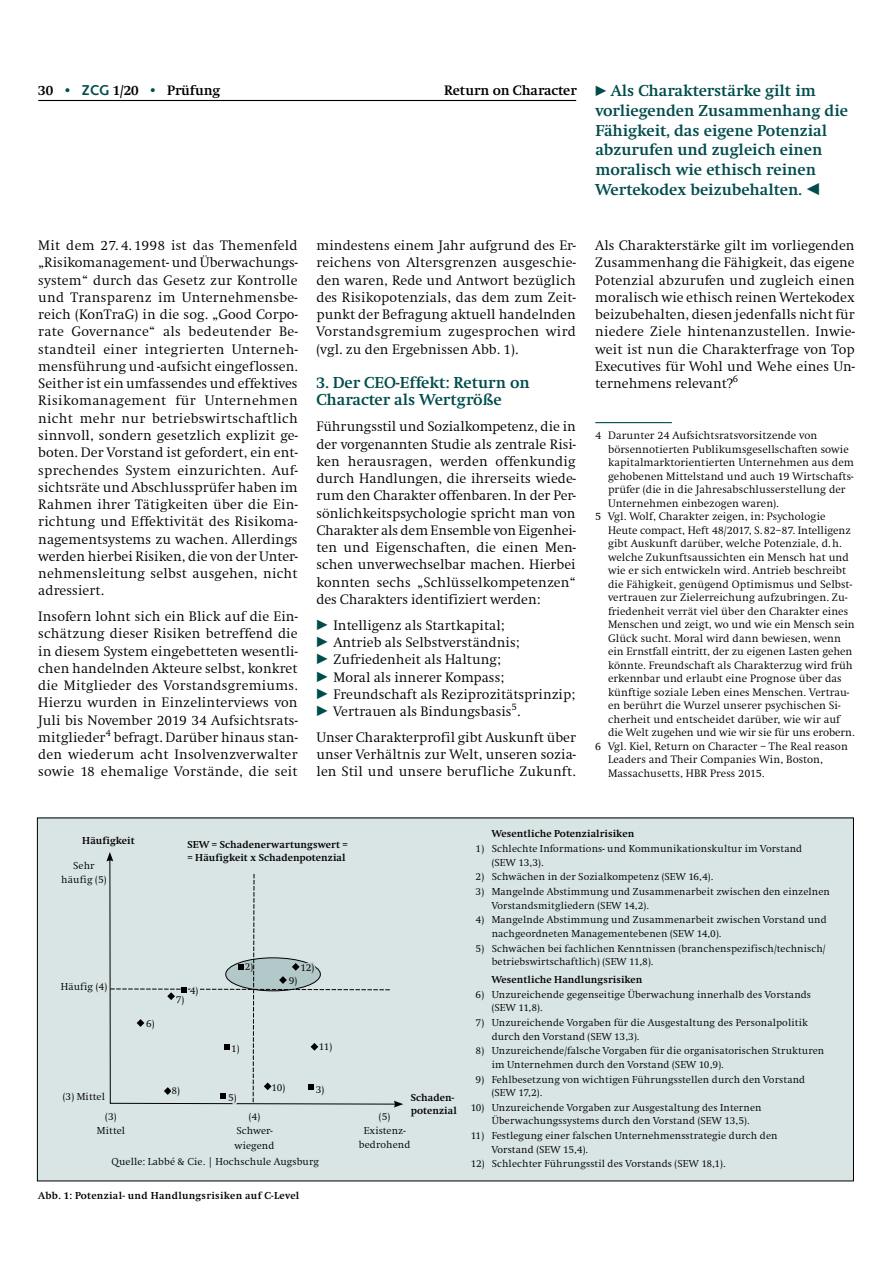
<style>
.page{position:relative;width:893px;height:1263px;background:#fff}
.page>*{position:absolute;margin:0;border:0;box-sizing:border-box;transform-origin:0 0}
.t1{font:700 16.5px/19.8px "Swift";color:#004c4c}
.t2{font:300 14.25px/17.2px "Swift";color:#000;text-align:justify}
.t3{font:700 14.25px "Swift";color:#000}
.t4{font:300 11.25px "Swift";letter-spacing:.005em;color:#000}
.t5{font:300 10.5px/13.5px "Swift";letter-spacing:.01em;color:#000}
.t6{font:700 10.5px/13.5px "Swift";letter-spacing:.01em;color:#000}
.t7{font:700 10.5px "Swift";letter-spacing:.03em;color:#000}
.s1{color:#004c4c}
.s2{font-family:"Syntax";color:#004c4c}
.s3{font-family:"Mathematical Pi Six";font-weight:400;font-size:14.25px}
.s4{font-family:"Mathematical Pi Six";font-weight:400;color:#004c4c}
</style>
<div class="page">
<hr style="left:38px;top:100px;width:538px;height:1px;background:#000">
<hr style="left:595px;top:422px;width:77px;height:1px;background:#004c4c">
<div style="left:37px;top:818px;width:816px;height:363px;background:#d9e4e4"></div>
<svg style="left:106px;top:852px;width:7px;height:9px"></svg>
<svg style="left:110px;top:873px;width:293px;height:235px"></svg>
<p class="t3" style="left:38px;top:82px;width:184px">30 <span class="s1">•</span> <span class="s2">ZCG</span> 1/20 <span class="s1">•</span> Prüfung</p>
<p class="t3" style="left:444px;top:82px;width:134px">Return on Character</p>
<p class="t1" style="left:595px;top:81px;width:254px"><span class="s3">c</span> Als Charakterstärke gilt im vorliegenden Zusammenhang die<br>Fähigkeit, das eigene Potenzial abzurufen und zugleich einen moralisch wie ethisch reinen<br>Wertekodex beizubehalten.</p>
<p class="t2" style="left:38px;top:237px;width:261px">Mit dem 27. 4. 1998 ist das Themenfeld „Risikomanagement- und Überwachungs&shy;system“ durch das Gesetz zur Kontrolle und Transparenz im Unternehmensbe&shy;reich (KonTraG) in die sog. „Good Corpo&shy;rate Governance“ als bedeutender Be&shy;standteil einer integrierten Unterneh&shy;mensführung und -aufsicht eingeflossen.<br>Seither ist ein umfassendes und effektives Risikomanagement für Unternehmen nicht mehr nur betriebswirtschaftlich sinnvoll, sondern gesetzlich explizit ge&shy;boten. Der Vorstand ist gefordert, ein ent&shy;sprechendes System einzurichten. Auf&shy;sichtsräte und Abschlussprüfer haben im Rahmen ihrer Tätigkeiten über die Ein&shy;richtung und Effektivität des Risikoma&shy;nagementsystems zu wachen. Allerdings werden hierbei Risiken, die von der Unter&shy;nehmensleitung selbst ausgehen, nicht adressiert.</p>
<p class="t2" style="left:38px;top:608px;width:261px">Insofern lohnt sich ein Blick auf die Ein&shy;schätzung dieser Risiken betreffend die in diesem System eingebetteten wesentli&shy;chen handelnden Akteure selbst, konkret die Mitglieder des Vorstandsgremiums.<br>Hierzu wurden in Einzelinterviews von Juli bis November 2019 34 Aufsichtsrats&shy;mitglieder<sup>4</sup> befragt. Darüber hinaus stan&shy;den wiederum acht Insolvenzverwalter sowie 18 ehemalige Vorstände, die seit</p>
<p class="t2" style="left:316px;top:237px;width:261px">mindestens einem Jahr aufgrund des Er&shy;reichens von Altersgrenzen ausgeschie&shy;den waren, Rede und Antwort bezüglich des Risikopotenzials, das dem zum Zeit&shy;punkt der Befragung aktuell handelnden Vorstandsgremium zugesprochen wird (vgl. zu den Ergebnissen Abb. 1).</p>
<p class="t1" style="left:316px;top:374px;width:215px;line-height:17.2px">3. Der CEO-Effekt: Return on<br>Character als Wertgröße</p>
<p class="t2" style="left:316px;top:418px;width:261px">Führungsstil und Sozialkompetenz, die in der vorgenannten Studie als zentrale Risi&shy;ken herausragen, werden offenkundig durch Handlungen, die ihrerseits wiede&shy;rum den Charakter offenbaren. In der Per&shy;sönlichkeitspsychologie spricht man von Charakter als dem Ensemble von Eigenhei&shy;ten und Eigenschaften, die einen Men&shy;schen unverwechselbar machen. Hierbei konnten sechs „Schlüsselkompetenzen“ des Charakters identifiziert werden:</p>
<p class="t2" style="left:316px;top:617px;width:260px;text-align:left"><span class="s4">C</span> Intelligenz als Startkapital;<br><span class="s4">C</span> Antrieb als Selbstverständnis;<br><span class="s4">C</span> Zufriedenheit als Haltung;<br><span class="s4">C</span> Moral als innerer Kompass;<br><span class="s4">C</span> Freundschaft als Reziprozitätsprinzip; <span class="s4">C</span> Vertrauen als Bindungsbasis<sup>5</sup>.</p>
<p class="t2" style="left:316px;top:729px;width:261px">Unser Charakterprofil gibt Auskunft über unser Verhältnis zur Welt, unseren sozia&shy;len Stil und unsere berufliche Zukunft.</p>
<p class="t2" style="left:595px;top:237px;width:261px">Als Charakterstärke gilt im vorliegenden Zusammenhang die Fähigkeit, das eigene Potenzial abzurufen und zugleich einen moralisch wie ethisch reinen Wertekodex beizubehalten, diesen jedenfalls nicht für niedere Ziele hintenanzustellen. Inwie&shy;weit ist nun die Charakterfrage von Top Executives für Wohl und Wehe eines Un&shy;ternehmens relevant?<sup>6</sup></p>
<p class="t4" style="left:595px;top:429px;width:224px">4 Darunter 24 Aufsichtsratsvorsitzende von</p>
<p class="t4" style="left:608px;top:443px;width:242px">börsennotierten Publikumsgesellschaften sowie</p>
<p class="t4" style="left:608px;top:456px;width:247px">kapitalmarktorientierten Unternehmen aus dem</p>
<p class="t4" style="left:608px;top:470px;width:247px">gehobenen Mittelstand und auch 19 Wirtschafts-</p>
<p class="t4" style="left:608px;top:483px;width:239px">prüfer (die in die Jahresabschlusserstellung der</p>
<p class="t4" style="left:608px;top:497px;width:172px">Unternehmen einbezogen waren).</p>
<p class="t4" style="left:595px;top:510px;width:232px">5 Vgl. Wolf, Charakter zeigen, in: Psychologie</p>
<p class="t4" style="left:608px;top:524px;width:244px">Heute compact, Heft 48/2017, S.82–87. Intelligenz</p>
<p class="t4" style="left:608px;top:537px;width:235px">gibt Auskunft darüber, welche Potenziale, d.h.</p>
<p class="t4" style="left:608px;top:551px;width:242px">welche Zukunftsaussichten ein Mensch hat und</p>
<p class="t4" style="left:608px;top:564px;width:240px">wie er sich entwickeln wird. Antrieb beschreibt</p>
<p class="t4" style="left:608px;top:578px;width:246px">die Fähigkeit, genügend Optimismus und Selbst-</p>
<p class="t4" style="left:608px;top:591px;width:241px">vertrauen zur Zielerreichung aufzubringen. Zu-</p>
<p class="t4" style="left:608px;top:605px;width:242px">friedenheit verrät viel über den Charakter eines</p>
<p class="t4" style="left:608px;top:618px;width:248px">Menschen und zeigt, wo und wie ein Mensch sein</p>
<p class="t4" style="left:608px;top:632px;width:235px">Glück sucht. Moral wird dann bewiesen, wenn</p>
<p class="t4" style="left:608px;top:645px;width:246px">ein Ernstfall eintritt, der zu eigenen Lasten gehen</p>
<p class="t4" style="left:608px;top:659px;width:246px">könnte. Freundschaft als Charakterzug wird früh</p>
<p class="t4" style="left:608px;top:672px;width:235px">erkennbar und erlaubt eine Prognose über das</p>
<p class="t4" style="left:608px;top:686px;width:243px">künftige soziale Leben eines Menschen. Vertrau-</p>
<p class="t4" style="left:608px;top:699px;width:234px">en berührt die Wurzel unserer psychischen Si-</p>
<p class="t4" style="left:608px;top:713px;width:233px">cherheit und entscheidet darüber, wie wir auf</p>
<p class="t4" style="left:608px;top:726px;width:248px">die Welt zugehen und wie wir sie für uns erobern.</p>
<p class="t4" style="left:595px;top:740px;width:254px">6 Vgl. Kiel, Return on Character – The Real reason</p>
<p class="t4" style="left:608px;top:753px;width:217px">Leaders and Their Companies Win, Boston,</p>
<p class="t4" style="left:608px;top:767px;width:158px">Massachusetts, HBR Press 2015.</p>
<p class="t6" style="left:82px;top:834px;width:54px">Häufigkeit</p>
<p class="t5" style="left:61px;top:859px;width:47px;text-align:center">Sehr häufig (5)</p>
<p class="t6" style="left:187px;top:838px;width:162px">SEW = Schadenerwartungswert = = Häufigkeit x Schadenpotenzial</p>
<p class="t5" style="left:245px;top:960px;width:10px">2)</p>
<p class="t5" style="left:300px;top:961px;width:15px">12)</p>
<p class="t5" style="left:61px;top:980px;width:48px">Häufig (4)</p>
<p class="t5" style="left:190px;top:984px;width:10px">4)</p>
<p class="t5" style="left:176px;top:993px;width:10px">7)</p>
<p class="t5" style="left:289px;top:974px;width:10px">9)</p>
<p class="t5" style="left:146px;top:1016px;width:10px">6)</p>
<p class="t5" style="left:231px;top:1042px;width:10px">1)</p>
<p class="t5" style="left:319px;top:1040px;width:15px">11)</p>
<p class="t5" style="left:63px;top:1090px;width:44px">(3) Mittel</p>
<p class="t5" style="left:172px;top:1084px;width:10px">8)</p>
<p class="t5" style="left:228px;top:1091px;width:10px">5)</p>
<p class="t5" style="left:272px;top:1081px;width:15px">10)</p>
<p class="t5" style="left:316px;top:1083px;width:10px">3)</p>
<p class="t5" style="left:97px;top:1109px;width:30px;line-height:14.7px;text-align:center">(3)<br>Mittel</p>
<p class="t5" style="left:235px;top:1109px;width:41px;line-height:14.7px;text-align:center">(4)<br>Schwer&shy;wiegend</p>
<p class="t5" style="left:112px;top:1155px;width:209px">Quelle: Labbé &amp; Cie. | Hochschule Augsburg</p>
<p class="t7" style="left:38px;top:1190px;width:263px">Abb. 1: Potenzial- und Handlungsrisiken auf C-Level</p>
<p class="t6" style="left:411px;top:1091px;width:48px">Schaden&shy;potenzial</p>
<p class="t5" style="left:364px;top:1109px;width:43px;line-height:14.7px;text-align:center">(5)<br>Existenz-</p>
<p class="t5" style="left:359px;top:1138px;width:53px">bedrohend</p>
<p class="t6" style="left:492px;top:827px;width:144px">Wesentliche Potenzialrisiken</p>
<p class="t5" style="left:492px;top:842px;width:312px;text-indent:-16px">1) Schlechte Informations- und Kommunikationskultur im Vorstand (SEW 13,3).</p>
<p class="t5" style="left:476px;top:870px;width:239px">2) Schwächen in der Sozialkompetenz (SEW 16,4).</p>
<p class="t5" style="left:492px;top:885px;width:340px;text-indent:-16px">3) Mangelnde Abstimmung und Zusammenarbeit zwischen den einzelnen<br>Vorstandsmitgliedern (SEW 14,2).</p>
<p class="t5" style="left:492px;top:913px;width:337px;text-indent:-16px">4) Mangelnde Abstimmung und Zusammenarbeit zwischen Vorstand und nachgeordneten Managementebenen (SEW 14,0).</p>
<p class="t5" style="left:492px;top:942px;width:335px;text-indent:-16px">5) Schwächen bei fachlichen Kenntnissen (branchenspezifisch/technisch/ betriebswirtschaftlich) (SEW 11,8).</p>
<p class="t6" style="left:492px;top:973px;width:152px">Wesentliche Handlungsrisiken</p>
<p class="t5" style="left:492px;top:988px;width:321px;text-indent:-16px">6) Unzureichende gegenseitige Überwachung innerhalb des Vorstands (SEW 11,8).</p>
<p class="t5" style="left:492px;top:1016px;width:318px;text-indent:-16px">7) Unzureichende Vorgaben für die Ausgestaltung des Personalpolitik durch den Vorstand (SEW 13,3).</p>
<p class="t5" style="left:492px;top:1044px;width:334px;text-indent:-16px">8) Unzureichende/falsche Vorgaben für die organisatorischen Strukturen im Unternehmen durch den Vorstand (SEW 10,9).</p>
<p class="t5" style="left:492px;top:1072px;width:315px;text-indent:-16px">9) Fehlbesetzung von wichtigen Führungsstellen durch den Vorstand (SEW 17,2).</p>
<p class="t5" style="left:492px;top:1101px;width:271px;text-indent:-21px">10) Unzureichende Vorgaben zur Ausgestaltung des Internen<br>Überwachungssystems durch den Vorstand (SEW 13,5).</p>
<p class="t5" style="left:492px;top:1129px;width:287px;text-indent:-21px">11) Festlegung einer falschen Unternehmensstrategie durch den<br>Vorstand (SEW 15,4).</p>
<p class="t5" style="left:471px;top:1157px;width:256px">12) Schlechter Führungsstil des Vorstands (SEW 18,1).</p>
</div>
